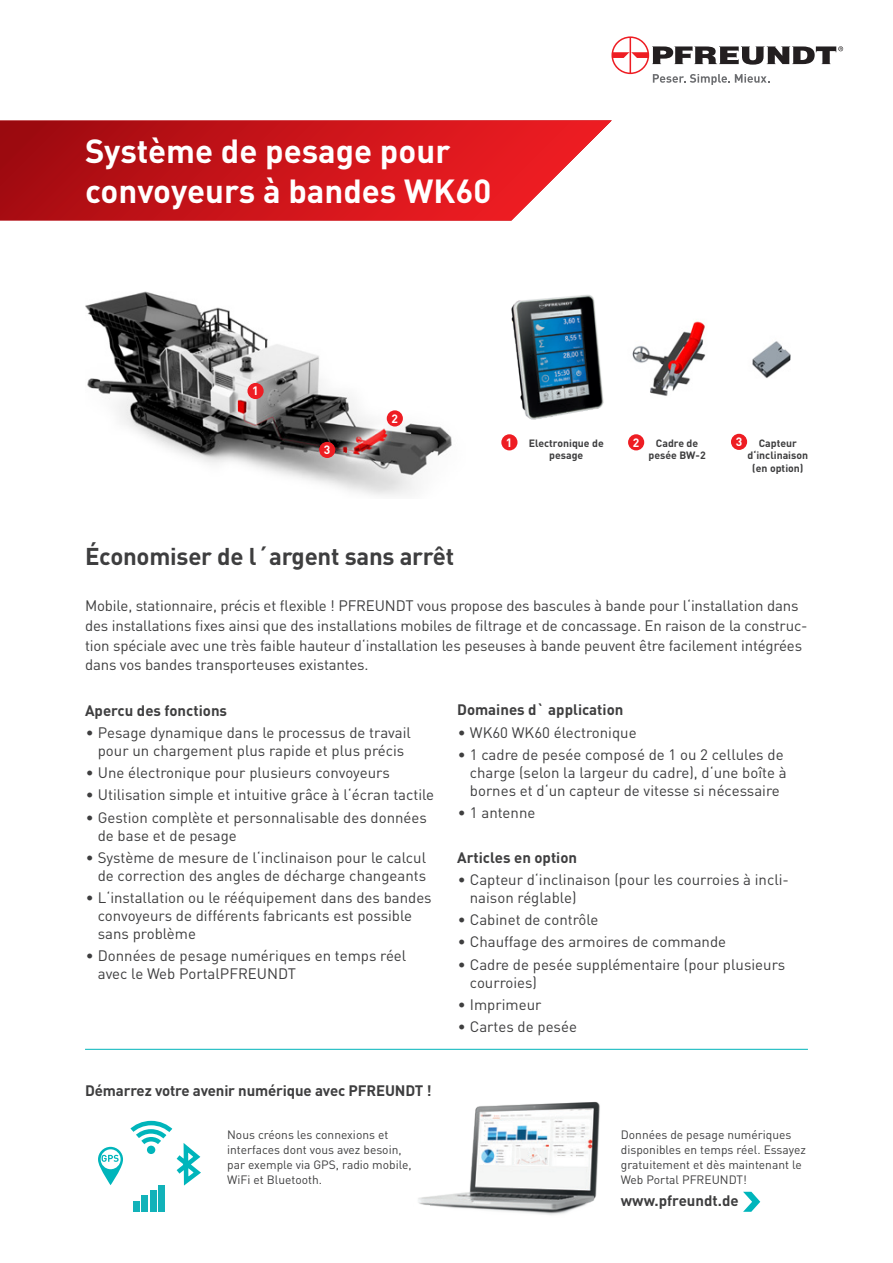
<style>
.page{position:relative;width:893px;height:1263px;background:#fff}
.page>*{position:absolute;margin:0;border:0;box-sizing:border-box;transform-origin:0 0}
.t1{font:700 33px/39.6px "DIN Pro";color:#fff}
.t2{font:700 24px "DIN Pro";letter-spacing:-.01em;color:#3e3e3f}
.t3{font:15px/18px "DIN Pro";color:#3e3e3f}
.t4{font:700 15px "DIN Pro";color:#3e3e3f}
.t5{font:12px/15px "DIN Pro";color:#3e3e3f}
.t6{font:700 12px "DIN Pro";color:#fff}
.t7{font:700 10.5px/12.6px "DIN Pro";color:#3e3e3f;text-align:center}
</style>
<div class="page">
<img style="left:85px;top:302px;width:367px;height:193px">
<svg style="left:0;top:120px;width:612px;height:100px;background:#d22c32"></svg>
<svg style="left:611px;top:36px;width:232px;height:49px"></svg>
<div style="left:247px;top:383px;width:17px;height:16px;background:#ee1d23;border-radius:50%"></div>
<div style="left:387px;top:410px;width:16px;height:16px;background:#ee1d23;border-radius:50%"></div>
<hr style="left:85px;top:1049px;width:723px;height:1px;background:#00b5bb">
<div style="left:501px;top:434px;width:16px;height:16px;background:#ee1d23;border-radius:50%"></div>
<img style="left:511px;top:294px;width:93px;height:126px">
<img style="left:418px;top:1101px;width:182px;height:114px">
<svg style="left:743px;top:1192px;width:17px;height:20px"></svg>
<svg style="left:98px;top:125px;width:107px;height:1087px"></svg>
<div style="left:158px;top:1185px;width:6px;height:26px;background:#12b2b9"></div>
<div style="left:150px;top:1190px;width:6px;height:21px;background:#12b2b9"></div>
<div style="left:142px;top:1195px;width:6px;height:16px;background:#12b2b9"></div>
<div style="left:134px;top:1200px;width:6px;height:11px;background:#12b2b9"></div>
<div style="left:319px;top:442px;width:16px;height:16px;background:#ee1d23;border-radius:50%"></div>
<div style="left:731px;top:434px;width:16px;height:16px;background:#ee1d23;border-radius:50%"></div>
<img style="left:752px;top:341px;width:39px;height:37px">
<div style="left:628px;top:434px;width:16px;height:16px;background:#ee1d23;border-radius:50%"></div>
<img style="left:632px;top:321px;width:74px;height:75px">
<h1 class="t1" style="left:85px;top:129px;width:408px">Système de pesage pour convoyeurs à bandes WK60</h1>
<p class="t6" style="left:252px;top:381px;width:8px">1</p>
<p class="t6" style="left:324px;top:440px;width:8px">3</p>
<p class="t6" style="left:392px;top:409px;width:8px">2</p>
<p class="t6" style="left:506px;top:433px;width:8px">1</p>
<p class="t7" style="left:529px;top:436px;width:77px">Electronique de pesage</p>
<p class="t6" style="left:633px;top:433px;width:8px">2</p>
<p class="t7" style="left:648px;top:436px;width:59px">Cadre de pesée BW-2</p>
<p class="t6" style="left:736px;top:433px;width:8px">3</p>
<p class="t7" style="left:748px;top:436px;width:62px">Capteur d‘inclinaison (en option)</p>
<h2 class="t2" style="left:85px;top:537px;width:371px">Économiser de l´argent sans arrêt</h2>
<p class="t3" style="left:85px;top:595px;width:724px;line-height:19.8px">Mobile, stationnaire, précis et flexible ! PFREUNDT vous propose des bascules à bande pour l‘installation dans des installations fixes ainsi que des installations mobiles de filtrage et de concassage. En raison de la construc&shy;tion spéciale avec une très faible hauteur d‘installation les peseuses à bande peuvent être facilement intégrées dans vos bandes transporteuses existantes.</p>
<p class="t4" style="left:85px;top:698px;width:144px">Apercu des fonctions</p>
<p class="t3" style="left:86px;top:723px;width:327px;text-align:center">• Pesage dynamique dans le processus de travail pour un chargement plus rapide et plus précis</p>
<p class="t3" style="left:86px;top:763px;width:305px">• Une électronique pour plusieurs convoyeurs</p>
<p class="t3" style="left:86px;top:785px;width:350px">• Utilisation simple et intuitive grâce à l‘écran tactile</p>
<p class="t3" style="left:98px;top:807px;width:331px;text-indent:-12px">• Gestion complète et personnalisable des données de base et de pesage</p>
<p class="t3" style="left:86px;top:848px;width:342px;text-align:right">• Système de mesure de l‘inclinaison pour le calcul de correction des angles de décharge changeants</p>
<p class="t3" style="left:98px;top:888px;width:335px;text-indent:-12px">• L‘installation ou le rééquipement dans des bandes convoyeurs de différents fabricants est possible sans problème</p>
<p class="t3" style="left:98px;top:946px;width:310px;text-indent:-12px">• Données de pesage numériques en temps réel avec le Web PortalPFREUNDT</p>
<p class="t4" style="left:457px;top:698px;width:168px">Domaines d` application</p>
<p class="t3" style="left:458px;top:722px;width:180px">• WK60 WK60 électronique</p>
<p class="t3" style="left:470px;top:745px;width:318px;text-indent:-12px">• 1 cadre de pesée composé de 1 ou 2 cellules de charge (selon la largeur du cadre), d‘une boîte à bornes et d‘un capteur de vitesse si nécessaire</p>
<p class="t3" style="left:458px;top:803px;width:79px">• 1 antenne</p>
<p class="t4" style="left:457px;top:845px;width:122px">Articles en option</p>
<p class="t3" style="left:470px;top:870px;width:321px;text-indent:-12px">• Capteur d‘inclinaison (pour les courroies à incli&shy;naison réglable)</p>
<p class="t3" style="left:458px;top:910px;width:142px">• Cabinet de contrôle</p>
<p class="t3" style="left:458px;top:932px;width:270px">• Chauffage des armoires de commande</p>
<p class="t3" style="left:470px;top:954px;width:317px;text-indent:-12px">• Cadre de pesée supplémentaire (pour plusieurs courroies)</p>
<p class="t3" style="left:458px;top:995px;width:85px">• Imprimeur</p>
<p class="t3" style="left:458px;top:1017px;width:121px">• Cartes de pesée</p>
<p class="t4" style="left:85px;top:1079px;width:348px">Démarrez votre avenir numérique avec PFREUNDT !</p>
<p class="t5" style="left:227px;top:1127px;width:186px">Nous créons les connexions et interfaces dont vous avez besoin, par exemple via GPS, radio mobile,<br>WiFi et Bluetooth.</p>
<p class="t5" style="left:621px;top:1127px;width:187px">Données de pesage numériques disponibles en temps réel. Essayez gratuitement et dès maintenant le<br>Web Portal PFREUNDT!</p>
<p class="t4" style="left:621px;top:1188px;width:119px">www.pfreundt.de</p>
</div>
